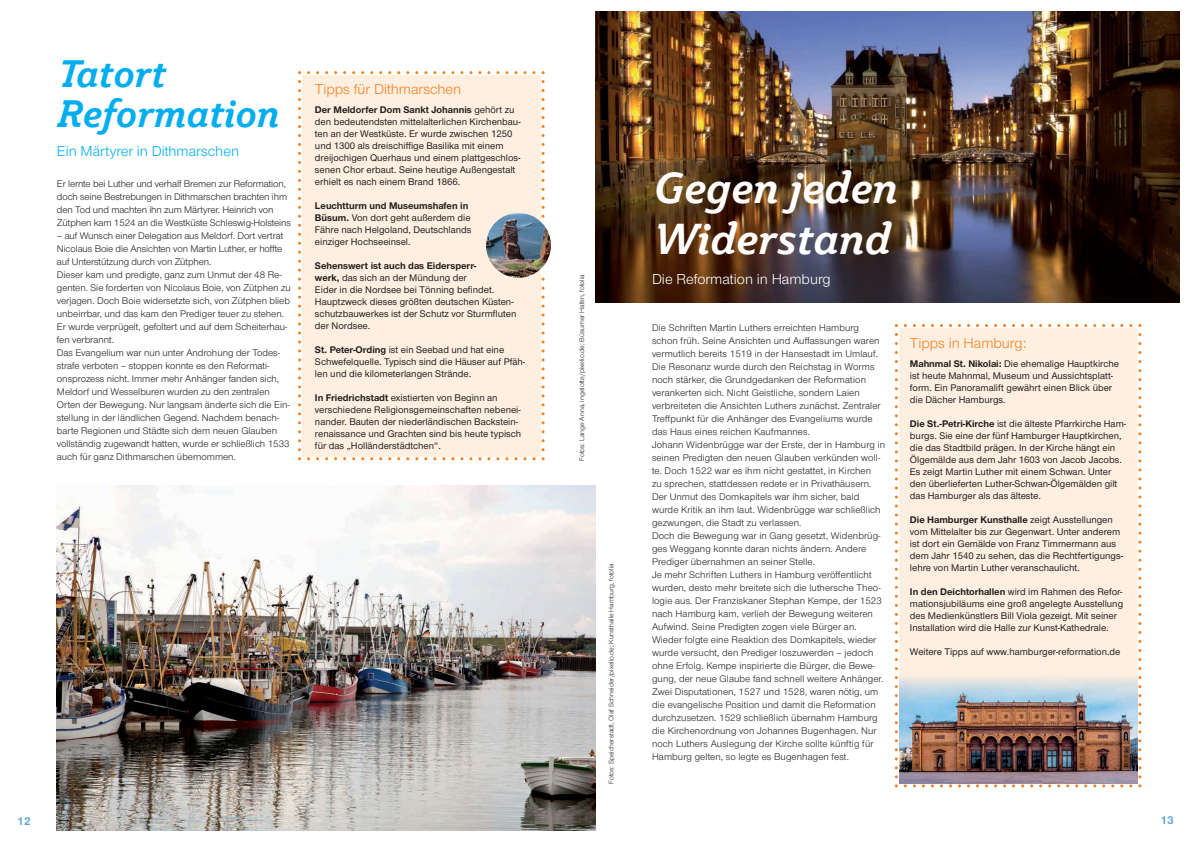
<style>
.page{position:relative;width:1191px;height:842px;background:#fff}
.page>*{position:absolute;margin:0;border:0;box-sizing:border-box;transform-origin:0 0}
.t1{font:italic 700 43px/51.6px "Plume";color:#fff}
.t2{font:italic 700 38px/40px "Plume";color:#00aeef}
.t3{font:15px "Nordelbica";color:#f58220}
.t4{font:15px "Nordelbica";color:#00aeef}
.t5{font:15px "Nordelbica";color:#fff}
.t6{font:700 12px "Nordelbica";color:#67a8d6}
.t7{font:10px/13px "Nordelbica";letter-spacing:.01em;color:#231f20}
.t8{font:500 10px/12px "Nordelbica";color:#231f20}
.t9{font:10px/13px "Nordelbica";letter-spacing:-.01em;color:#231f20}
.t10{font:7.1px "Nordelbica";color:#231f20}
.t11{font:7px "Nordelbica";color:#231f20}
.s1{font-weight:700}
.s2{font-size:7px}
</style>
<div class="page">
<svg style="left:895px;top:324px;width:246px;height:463px"></svg>
<div style="left:899px;top:328px;width:238px;height:347px;background:#feefe1"></div>
<img style="left:595px;top:11px;width:584px;height:292px">
<img style="left:57px;top:485px;width:538px;height:346px">
<svg style="left:298px;top:71px;width:246px;height:389px"></svg>
<div style="left:302px;top:75px;width:238px;height:381px;background:#feefe1"></div>
<div style="left:540px;top:220px;width:13px;height:52px;background:#fff"></div>
<img style="left:486px;top:213px;width:65px;height:65px;border-radius:32px">
<img style="left:899px;top:675px;width:238px;height:109px">
<h2 class="t2" style="left:57px;top:53px;width:223px">Tatort<br>Reformation</h2>
<h3 class="t4" style="left:57px;top:143px;width:184px">Ein Märtyrer in Dithmarschen</h3>
<p class="t9" style="left:57px;top:177px;width:235px">Er lernte bei Luther und verhalf Bremen zur Reformation, doch seine Bestrebungen in Dithmarschen brachten ihm den Tod und machten ihn zum Märtyrer. Heinrich von Zütphen kam 1524 an die Westküste Schleswig-Holsteins</p>
<p class="t7" style="left:57px;top:229px;width:235px">– auf Wunsch einer Delegation aus Meldorf. Dort vertrat Nicolaus Boie die Ansichten von Martin Luther, er hoffte auf Unterstützung durch von Zütphen.<br>Dieser kam und predigte, ganz zum Unmut der 48 Re&shy;genten. Sie forderten von Nicolaus Boie, von Zütphen zu verjagen. Doch Boie widersetzte sich, von Zütphen blieb unbeirrbar, und das kam den Prediger teuer zu stehen.<br>Er wurde verprügelt, gefoltert und auf dem Scheiterhau&shy;fen verbrannt.<br>Das Evangelium war nun unter Androhung der Todes&shy;strafe verboten – stoppen konnte es den Reformati&shy;onsprozess nicht. Immer mehr Anhänger fanden sich, Meldorf und Wesselburen wurden zu den zentralen Orten der Bewegung. Nur langsam änderte sich die Ein&shy;stellung in der ländlichen Gegend. Nachdem benach&shy;barte Regionen und Städte sich dem neuen Glauben vollständig zugewandt hatten, wurde er schließlich 1533 auch für ganz Dithmarschen übernommen.</p>
<h3 class="t3" style="left:315px;top:81px;width:148px">Tipps für Dithmarschen</h3>
<p class="t8" style="left:315px;top:104px;width:207px"><span class="s1">Der Meldorfer Dom Sankt Johannis</span> gehört zu den bedeutendsten mittelalterlichen Kirchenbau&shy;ten an der Westküste. Er wurde zwischen 1250 und 1300 als dreischiffige Basilika mit einem dreijochigen Querhaus und einem plattgeschlos&shy;senen Chor erbaut. Seine heutige Außengestalt erhielt es nach einem Brand 1866.</p>
<p class="t8" style="left:315px;top:200px;width:158px"><span class="s1">Leuchtturm und Museumshafen in<br>Büsum.</span> Von dort geht außerdem die<br>Fähre nach Helgoland, Deutschlands einziger Hochseeinsel.</p>
<p class="t8" style="left:315px;top:260px;width:203px"><span class="s1">Sehenswert ist auch das Eidersperr-<br>werk,</span> das sich an der Mündung der<br>Eider in die Nordsee bei Tönning befindet.<br>Hauptzweck dieses größten deutschen Küsten&shy;schutzbauwerkes ist der Schutz vor Sturmfluten der Nordsee.</p>
<p class="t8" style="left:315px;top:344px;width:212px"><span class="s1">St. Peter-Ording</span> ist ein Seebad und hat eine<br>Schwefelquelle. Typisch sind die Häuser auf Pfäh&shy;len und die kilometerlangen Strände.</p>
<p class="t8" style="left:315px;top:392px;width:208px"><span class="s1">In Friedrichstadt</span> existierten von Beginn an verschiedene Religionsgemeinschaften nebenei&shy;nander. Bauten der niederländischen Backstein&shy;renaissance und Grachten sind bis heute typisch für das „Holländerstädtchen“.</p>
<p class="t10" style="left:578px;top:461px;width:188px;rotate:-90deg">Fotos: Lange Anna, ingelotte/pixelio.de; Büsumer Hafen, <span class="s2">fotolia</span></p>
<p class="t11" style="left:607px;top:784px;width:222px;rotate:-90deg">Fotos: Speicherstadt, Olaf Schneider/pixelio.de; Kunsthalle Hamburg, fotolia</p>
<h1 class="t1" style="left:652px;top:161px;width:246px">Gegen jeden<br>Widerstand</h1>
<h3 class="t5" style="left:652px;top:270px;width:180px">Die Reformation in Hamburg</h3>
<p class="t7" style="left:652px;top:321px;width:235px">Die Schriften Martin Luthers erreichten Hamburg schon früh. Seine Ansichten und Auffassungen waren vermutlich bereits 1519 in der Hansestadt im Umlauf.<br>Die Resonanz wurde durch den Reichstag in Worms noch stärker, die Grundgedanken der Reformation verankerten sich. Nicht Geistliche, sondern Laien verbreiteten die Ansichten Luthers zunächst. Zentraler Treffpunkt für die Anhänger des Evangeliums wurde das Haus eines reichen Kaufmannes.<br>Johann Widenbrügge war der Erste, der in Hamburg in seinen Predigten den neuen Glauben verkünden woll&shy;te. Doch 1522 war es ihm nicht gestattet, in Kirchen<br>zu sprechen, stattdessen redete er in Privathäusern.<br>Der Unmut des Domkapitels war ihm sicher, bald wurde Kritik an ihm laut. Widenbrügge war schließlich gezwungen, die Stadt zu verlassen.<br>Doch die Bewegung war in Gang gesetzt, Widenbrüg&shy;ges Weggang konnte daran nichts ändern. Andere Prediger übernahmen an seiner Stelle.<br>Je mehr Schriften Luthers in Hamburg veröffentlicht wurden, desto mehr breitete sich die luthersche Theo&shy;logie aus. Der Franziskaner Stephan Kempe, der 1523 nach Hamburg kam, verlieh der Bewegung weiteren Aufwind. Seine Predigten zogen viele Bürger an.<br>Wieder folgte eine Reaktion des Domkapitels, wieder wurde versucht, den Prediger loszuwerden – jedoch ohne Erfolg. Kempe inspirierte die Bürger, die Bewe&shy;gung, der neue Glaube fand schnell weitere Anhänger.<br>Zwei Disputationen, 1527 und 1528, waren nötig, um die evangelische Position und damit die Reformation durchzusetzen. 1529 schließlich übernahm Hamburg die Kirchenordnung von Johannes Bugenhagen. Nur noch Luthers Auslegung der Kirche sollte künftig für Hamburg gelten, so legte es Bugenhagen fest.</p>
<h3 class="t3" style="left:910px;top:335px;width:118px">Tipps in Hamburg:</h3>
<p class="t8" style="left:910px;top:358px;width:211px"><span class="s1">Mahnmal St. Nikolai:</span> Die ehemalige Hauptkirche ist heute Mahnmal, Museum und Aussichtsplatt&shy;form. Ein Panoramalift gewährt einen Blick über die Dächer Hamburgs.</p>
<p class="t8" style="left:910px;top:418px;width:218px"><span class="s1">Die St.-Petri-Kirche</span> ist die älteste Pfarrkirche Ham&shy;burgs. Sie eine der fünf Hamburger Hauptkirchen, die das Stadtbild prägen. In der Kirche hängt ein Ölgemälde aus dem Jahr 1603 von Jacob Jacobs.<br>Es zeigt Martin Luther mit einem Schwan. Unter den überlieferten Luther-Schwan-Ölgemälden gilt das Hamburger als das älteste.</p>
<p class="t8" style="left:910px;top:514px;width:214px"><span class="s1">Die Hamburger Kunsthalle</span> zeigt Ausstellungen vom Mittelalter bis zur Gegenwart. Unter anderem ist dort ein Gemälde von Franz Timmermann aus dem Jahr 1540 zu sehen, das die Rechtfertigungs&shy;lehre von Martin Luther veranschaulicht.</p>
<p class="t8" style="left:910px;top:586px;width:215px"><span class="s1">In den Deichtorhallen</span> wird im Rahmen des Refor&shy;mationsjubiläums eine groß angelegte Ausstellung des Medienkünstlers Bill Viola gezeigt. Mit seiner Installation wird die Halle zur Kunst-Kathedrale.</p>
<p class="t8" style="left:910px;top:646px;width:212px">Weitere Tipps auf www.hamburger-reformation.de</p>
<p class="t6" style="left:17px;top:813px;width:15px">12</p>
<p class="t6" style="left:1160px;top:813px;width:15px">13</p>
</div>
